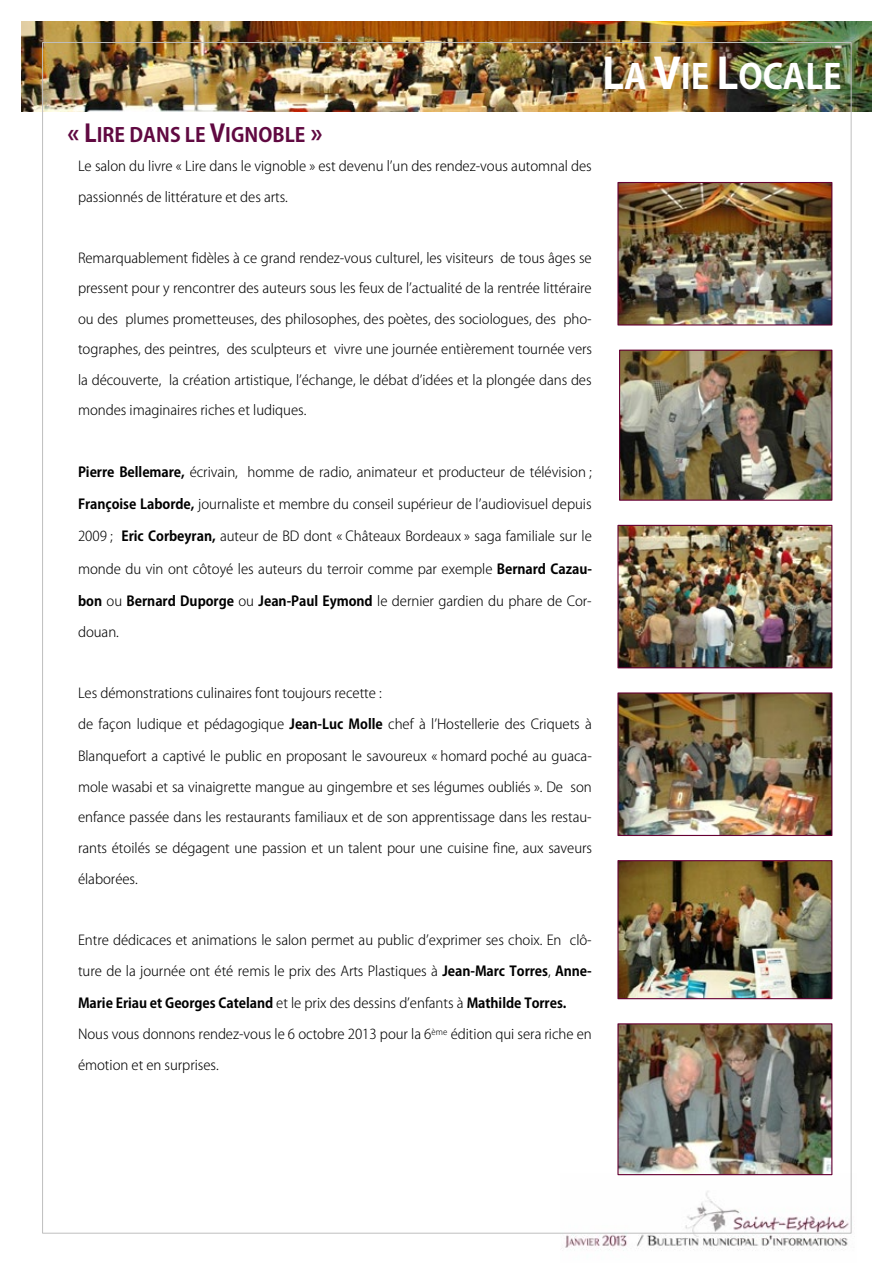
<style>
.page{position:relative;width:894px;height:1263px;background:#fff}
.page>*{position:absolute;margin:0;border:0;box-sizing:border-box;transform-origin:0 0}
.t1{font:700 33.9px "Koz Go Pr 6 N";color:#fff}
.t2{font:700 19.5px "Koz Go Pr 6 N";color:#600941}
.t3{font:300 13.65px "Koz Go Pr 6 N";letter-spacing:-.005em;color:#000}
.t4{font:700 13.65px "Koz Go Pr 6 N";letter-spacing:-.005em;color:#000}
.s1{font-size:24.15px}
.s2{font-size:42.15px}
.s3{font-weight:700}
.s4{font-weight:300}
</style>
<div class="page">
<img style="left:560px;top:1174px;width:292px;height:77px">
<img style="left:21px;top:21px;width:850px;height:90px">
<img style="left:619px;top:694px;width:211px;height:140px">
<div style="left:617px;top:692px;width:215px;height:144px;border:1px solid #603"></div>
<img style="left:619px;top:1025px;width:211px;height:148px">
<div style="left:617px;top:1023px;width:215px;height:152px;border:1px solid #603"></div>
<img style="left:620px;top:352px;width:210px;height:147px">
<div style="left:618px;top:350px;width:214px;height:151px;border:1px solid #603"></div>
<img style="left:619px;top:527px;width:211px;height:139px">
<div style="left:617px;top:525px;width:215px;height:143px;border:1px solid #603"></div>
<img style="left:619px;top:862px;width:211px;height:135px">
<div style="left:617px;top:860px;width:215px;height:139px;border:1px solid #603"></div>
<img style="left:619px;top:184px;width:211px;height:140px">
<div style="left:617px;top:182px;width:215px;height:144px;border:1px solid #603"></div>
<h2 class="t2" style="left:67px;top:124px;width:256px"><span class="s1">« L</span>IRE DANS LE <span class="s1">V</span>IGNOBLE <span class="s1">»</span></h2>
<p class="t3" style="left:78px;top:158px;width:515px">Le salon du livre « Lire dans le vignoble » est devenu lʼun des rendez-vous automnal des</p>
<p class="t3" style="left:78px;top:189px;width:211px">passionnés de littérature et des arts.</p>
<h1 class="t1" style="left:602px;top:57px;width:240px"><span class="s2">L</span>A <span class="s2">V</span>IE <span class="s2">L</span>OCALE</h1>
<p class="t3" style="left:78px;top:250px;width:515px">Remarquablement fidèles à ce grand rendez-vous culturel, les visiteurs de tous âges se</p>
<p class="t3" style="left:78px;top:281px;width:515px">pressent pour y rencontrer des auteurs sous les feux de lʼactualité de la rentrée littéraire</p>
<p class="t3" style="left:78px;top:311px;width:515px">ou des plumes prometteuses, des philosophes, des poètes, des sociologues, des pho-</p>
<p class="t3" style="left:78px;top:342px;width:515px">tographes, des peintres, des sculpteurs et vivre une journée entièrement tournée vers</p>
<p class="t3" style="left:78px;top:372px;width:515px">la découverte, la création artistique, lʼéchange, le débat dʼidées et la plongée dans des</p>
<p class="t3" style="left:78px;top:403px;width:230px">mondes imaginaires riches et ludiques.</p>
<p class="t3" style="left:78px;top:464px;width:515px"><span class="s3">Pierre Bellemare,</span> écrivain, homme de radio, animateur et producteur de télévision ;</p>
<p class="t3" style="left:78px;top:496px;width:515px"><span class="s3">Françoise Laborde,</span> journaliste et membre du conseil supérieur de lʼaudiovisuel depuis</p>
<p class="t3" style="left:78px;top:529px;width:515px">2009 ; <span class="s3">Eric Corbeyran,</span> auteur de BD dont « Châteaux Bordeaux » saga familiale sur le</p>
<p class="t3" style="left:78px;top:561px;width:515px">monde du vin ont côtoyé les auteurs du terroir comme par exemple <span class="s3">Bernard Cazau-</span></p>
<p class="t3" style="left:78px;top:593px;width:515px"><span class="s3">bon</span> ou <span class="s3">Bernard Duporge</span> ou <span class="s3">Jean-Paul Eymond</span> le dernier gardien du phare de Cor-</p>
<p class="t3" style="left:78px;top:625px;width:42px">douan.</p>
<p class="t3" style="left:78px;top:686px;width:305px">Les démonstrations culinaires font toujours recette :</p>
<p class="t3" style="left:78px;top:717px;width:515px">de façon ludique et pédagogique <span class="s3">Jean-Luc Molle</span> chef à lʼHostellerie des Criquets à</p>
<p class="t3" style="left:78px;top:748px;width:515px">Blanquefort a captivé le public en proposant le savoureux « homard poché au guaca-</p>
<p class="t3" style="left:78px;top:779px;width:515px">mole wasabi et sa vinaigrette mangue au gingembre et ses légumes oubliés ». De son</p>
<p class="t3" style="left:78px;top:810px;width:515px">enfance passée dans les restaurants familiaux et de son apprentissage dans les restau-</p>
<p class="t3" style="left:78px;top:840px;width:515px">rants étoilés se dégagent une passion et un talent pour une cuisine fine, aux saveurs</p>
<p class="t3" style="left:78px;top:871px;width:61px">élaborées.</p>
<p class="t3" style="left:78px;top:932px;width:515px">Entre dédicaces et animations le salon permet au public dʼexprimer ses choix. En clô-</p>
<p class="t3" style="left:78px;top:963px;width:515px">ture de la journée ont été remis le prix des Arts Plastiques à <span class="s3">Jean-Marc Torres</span>, <span class="s3">Anne-</span></p>
<p class="t4" style="left:78px;top:995px;width:490px">Marie Eriau et Georges Cateland <span class="s4">et le prix des dessins dʼenfants à</span> Mathilde Torres.</p>
<p class="t3" style="left:78px;top:1027px;width:515px">Nous vous donnons rendez-vous le 6 octobre 2013 pour la 6<sup>ème</sup> édition qui sera riche en</p>
<p class="t3" style="left:78px;top:1057px;width:142px">émotion et en surprises.</p>
</div>
